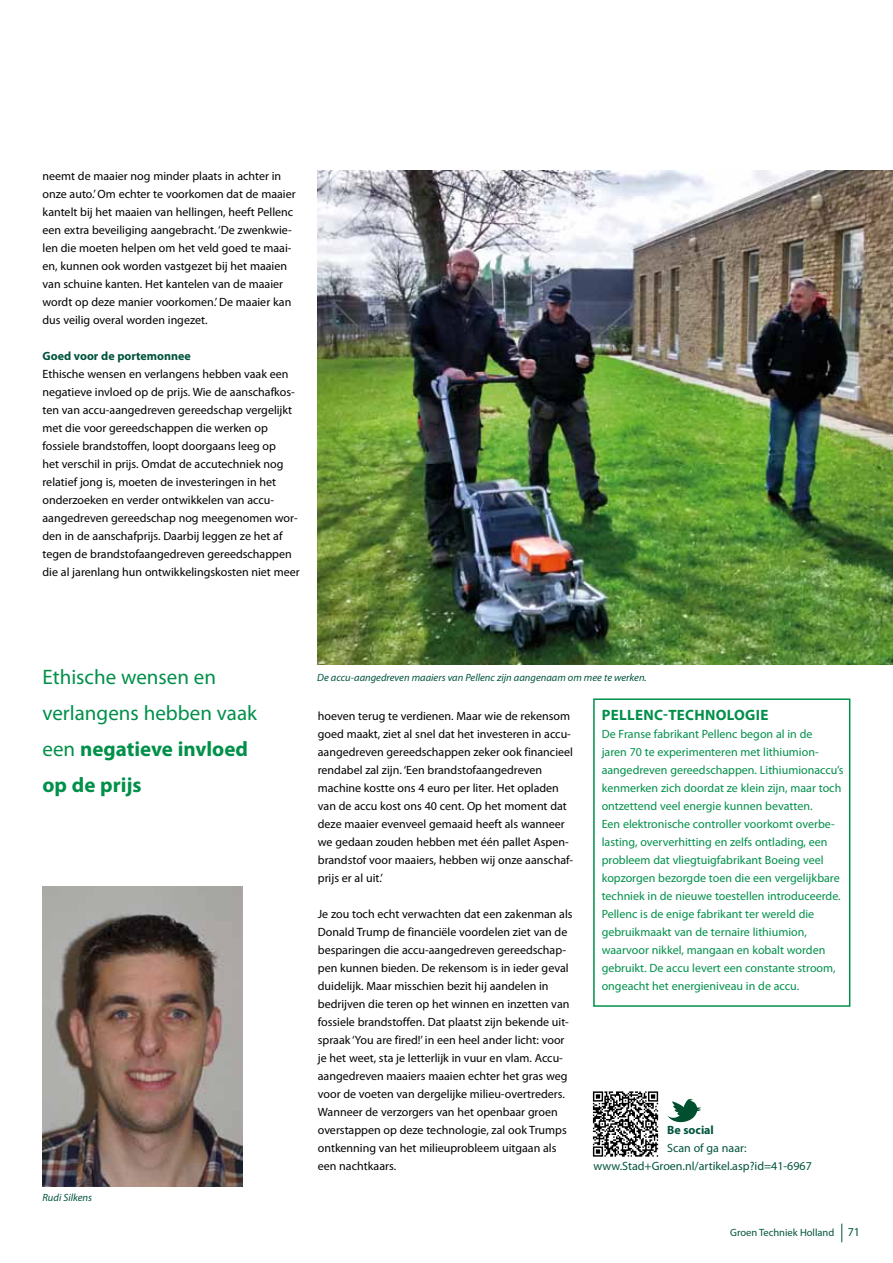
<style>
.page{position:relative;width:893px;height:1263px;background:#fff}
.page>*{position:absolute;margin:0;border:0;box-sizing:border-box;transform-origin:0 0}
.t1{font:21px/36px "Myriad Pro";color:#00904a}
.t2{font:700 15px "Myriad Pro";letter-spacing:.02em;color:#00904a}
.t3{font:12px/18px "Myriad Pro";color:#000}
.t4{font:12px/18px "Myriad Pro";color:#00904a}
.t5{font:12px/18px "Myriad Pro";color:#00533d}
.t6{font:700 12px "Myriad Pro";color:#00533d}
.t7{font:italic 10.5px "Myriad Pro";color:#00533d}
.t8{font:10.5px "Myriad Pro";color:#00533d}
.s1{font-weight:700}
.s2{font-size:12px}
</style>
<div class="page">
<svg style="left:841px;top:1223px;width:1px;height:19px"></svg>
<img style="left:43px;top:887px;width:199px;height:299px">
<img style="left:317px;top:170px;width:576px;height:494px">
<div style="left:593px;top:698px;width:257px;height:309px;border:2px solid #00904a"></div>
<svg style="left:593px;top:1091px;width:65px;height:65px"></svg>
<svg style="left:667px;top:1099px;width:34px;height:23px"></svg>
<p class="t3" style="left:43px;top:167px;width:255px">neemt de maaier nog minder plaats in achter in onze auto.’ Om echter te voorkomen dat de maaier kantelt bij het maaien van hellingen, heeft Pellenc een extra beveiliging aangebracht. ‘De zwenkwie&shy;len die moeten helpen om het veld goed te maai&shy;en, kunnen ook worden vastgezet bij het maaien van schuine kanten. Het kantelen van de maaier wordt op deze manier voorkomen.’ De maaier kan dus veilig overal worden ingezet.</p>
<p class="t6" style="left:43px;top:348px;width:150px">Goed voor de portemonnee</p>
<p class="t3" style="left:43px;top:365px;width:259px">Ethische wensen en verlangens hebben vaak een negatieve invloed op de prijs. Wie de aanschafkos&shy;ten van accu-aangedreven gereedschap vergelijkt met die voor gereedschappen die werken op fossiele brandstoffen, loopt doorgaans leeg op<br>het verschil in prijs. Omdat de accutechniek nog relatief jong is, moeten de investeringen in het onderzoeken en verder ontwikkelen van accu&shy;aangedreven gereedschap nog meegenomen wor&shy;den in de aanschafprijs. Daarbij leggen ze het af tegen de brandstofaangedreven gereedschappen die al jarenlang hun ontwikkelingskosten niet meer</p>
<h1 class="t1" style="left:43px;top:659px;width:216px">Ethische wensen en verlangens hebben vaak een <span class="s1">negatieve invloed op de prijs</span></h1>
<p class="t7" style="left:43px;top:1191px;width:51px">Rudi Silkens</p>
<p class="t7" style="left:317px;top:671px;width:331px">De accu-aangedreven maaiers van Pellenc zijn aangenaam om mee te werken.</p>
<p class="t3" style="left:318px;top:707px;width:257px">hoeven terug te verdienen. Maar wie de rekensom goed maakt, ziet al snel dat het investeren in accu&shy;aangedreven gereedschappen zeker ook financieel rendabel zal zijn. ‘Een brandstofaangedreven machine kostte ons 4 euro per liter. Het opladen van de accu kost ons 40 cent. Op het moment dat deze maaier evenveel gemaaid heeft als wanneer we gedaan zouden hebben met één pallet Aspen&shy;brandstof voor maaiers, hebben wij onze aanschaf&shy;prijs er al uit.’</p>
<p class="t3" style="left:318px;top:905px;width:256px">Je zou toch echt verwachten dat een zakenman als Donald Trump de financiële voordelen ziet van de besparingen die accu-aangedreven gereedschap&shy;pen kunnen bieden. De rekensom is in ieder geval duidelijk. Maar misschien bezit hij aandelen in bedrijven die teren op het winnen en inzetten van fossiele brandstoffen. Dat plaatst zijn bekende uit&shy;spraak ‘You are fired!’ in een heel ander licht: voor je het weet, sta je letterlijk in vuur en vlam. Accu&shy;aangedreven maaiers maaien echter het gras weg voor de voeten van dergelijke milieu-overtreders.<br>Wanneer de verzorgers van het openbaar groen overstappen op deze technologie, zal ook Trumps ontkenning van het milieuprobleem uitgaan als een nachtkaars.</p>
<p class="t2" style="left:602px;top:705px;width:168px">Pellenc-technologi e</p>
<p class="t4" style="left:602px;top:725px;width:243px">De Franse fabrikant Pellenc begon al in de<br>jaren 70 te experimenteren met lithiumion&shy;aangedreven gereedschappen. Lithiumionaccu’s kenmerken zich doordat ze klein zijn, maar toch ontzettend veel energie kunnen bevatten.<br>Een elektronische controller voorkomt overbe&shy;lasting, oververhitting en zelfs ontlading, een probleem dat vliegtuigfabrikant Boeing veel kopzorgen bezorgde toen die een vergelijkbare techniek in de nieuwe toestellen introduceerde.<br>Pellenc is de enige fabrikant ter wereld die gebruikmaakt van de ternaire lithiumion, waarvoor nikkel, mangaan en kobalt worden gebruikt. De accu levert een constante stroom, ongeacht het energieniveau in de accu.</p>
<p class="t6" style="left:667px;top:1122px;width:48px">Be social</p>
<p class="t5" style="left:593px;top:1139px;width:220px;text-indent:74px">Scan of ga naar: www.Stad+Groen.nl/artikel.asp?id=41-6967</p>
<p class="t8" style="left:730px;top:1226px;width:131px">Groen Techniek Holland <span class="s2">71</span></p>
</div>
